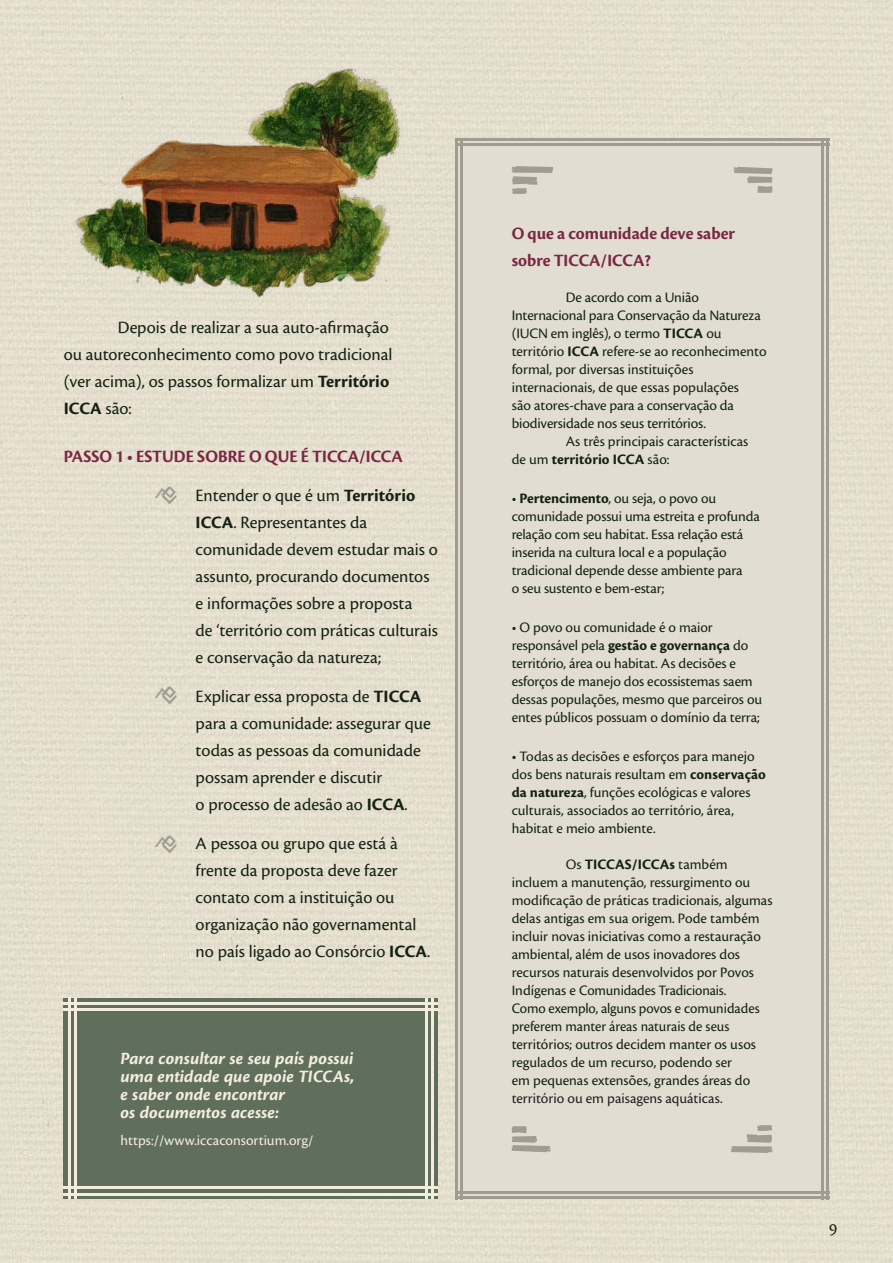
<style>
.page{position:relative;width:893px;height:1263px;background:#e5dfce}
.page>*{position:absolute;margin:0;border:0;box-sizing:border-box;transform-origin:0 0}
.t1{font:82.8px "Afolkalips Swash";color:#a19c91}
.t2{font:79.95px "Afolkalips Swash";color:#a19c91}
.t3{font:28.35px "Afolkalips Swash";color:#a19c91;scale:.93 1}
.t4{font:18px/27px "Cronos Pro";color:#142215}
.t5{font:italic 700 18px/18px "Cronos Pro";color:#f4edde}
.t6{font:18px/27px "Cronos Pro Bold Disp";color:#7b2744}
.t7{font:18px "Cronos Pro Disp";color:#142213}
.t8{font:15px/18px "Cronos Pro";letter-spacing:-.005em;color:#142213}
.t9{font:15px "Cronos Pro";color:#231f20}
.t10{font:15px "Cronos Pro";color:#f4edde}
.s1{font-weight:700}
.s2{color:#142215}
</style>
<div class="page">
<div style="left:64px;top:999px;width:374px;height:200px;background:#5f6f5c"></div>
<hr style="left:64px;top:1002px;width:374px;height:2px;background:#f4edde">
<hr style="left:64px;top:1008px;width:374px;height:3px;background:#f4edde">
<hr style="left:64px;top:1186px;width:374px;height:3px;background:#f4edde">
<hr style="left:64px;top:1193px;width:374px;height:2px;background:#f4edde">
<hr style="left:68px;top:999px;width:3px;height:200px;background:#f4edde">
<hr style="left:74px;top:999px;width:3px;height:200px;background:#f4edde">
<hr style="left:425px;top:999px;width:2px;height:200px;background:#f4edde">
<hr style="left:431px;top:999px;width:3px;height:200px;background:#f4edde">
<div style="left:455px;top:138px;width:374px;height:1061px;background:#e1ded1"></div>
<hr style="left:821px;top:138px;width:3px;height:1061px;background:#a19c91">
<hr style="left:827px;top:138px;width:2px;height:1061px;background:#a19c91">
<hr style="left:455px;top:138px;width:2px;height:1061px;background:#a19c91">
<hr style="left:460px;top:138px;width:3px;height:1061px;background:#a19c91">
<hr style="left:455px;top:138px;width:374px;height:2px;background:#a19c91">
<hr style="left:455px;top:143px;width:374px;height:3px;background:#a19c91">
<hr style="left:455px;top:1191px;width:374px;height:3px;background:#a19c91">
<hr style="left:455px;top:1197px;width:374px;height:2px;background:#a19c91">
<img style="left:64px;top:64px;width:362px;height:255px">
<p class="t4" style="left:64px;top:314px;width:330px;text-indent:54px">Depois de realizar a sua auto-afirmação ou autoreconhecimento como povo tradicional (ver acima), os passos formalizar um <span class="s1">Território ICCA</span> são:</p>
<p class="t6" style="left:64px;top:443px;width:341px">PASSO 1 • ESTUDE SOBRE O QUE É TICCA/ICCA</p>
<p class="t4" style="left:196px;top:482px;width:244px">Entender o que é um <span class="s1">Território<br>ICCA</span>. Representantes da comunidade devem estudar mais o assunto, procurando documentos e informações sobre a proposta<br>de ‘território com práticas culturais e conservação da natureza;</p>
<p class="t4" style="left:196px;top:683px;width:237px">Explicar essa proposta de <span class="s1">TICCA </span>para a comunidade: assegurar que todas as pessoas da comunidade possam aprender e discutir<br>o processo de adesão ao <span class="s1">ICCA</span>.</p>
<p class="t4" style="left:196px;top:830px;width:236px">A pessoa ou grupo que está à frente da proposta deve fazer contato com a instituição ou organização não governamental no país ligado ao Consórcio <span class="s1">ICCA</span>.</p>
<h3 class="t3" style="left:178px;top:511px;width:27px;rotate:-180deg">q</h3>
<h3 class="t3" style="left:178px;top:711px;width:27px;rotate:-180deg">q</h3>
<h3 class="t3" style="left:178px;top:860px;width:27px;rotate:-180deg">q</h3>
<p class="t5" style="left:120px;top:1049px;width:235px">Para consultar se seu país possui uma entidade que apoie TICCAs, e saber onde encontrar<br>os documentos acesse:</p>
<p class="t10" style="left:120px;top:1131px;width:194px">https://www.iccaconsortium.org/</p>
<h1 class="t1" style="left:582px;top:164px;width:34px;rotate:90deg">k</h1>
<h2 class="t2" style="left:705px;top:195px;width:32px;rotate:-90deg">l</h2>
<p class="t6" style="left:512px;top:220px;width:225px">O que a comunidade deve saber sobre TICCA/ICCA?</p>
<p class="t8" style="left:512px;top:288px;width:256px;text-indent:54px">De acordo com a União Internacional para Conservação da Natureza (IUCN em inglês), o termo <span class="s1">TICCA</span> ou território <span class="s1">ICCA</span> refere-se ao reconhecimento formal, por diversas instituições internacionais, de que essas populações<br>são atores-chave para a conservação da biodiversidade nos seus territórios.</p>
<p class="t8" style="left:512px;top:432px;width:238px;text-indent:54px">As três principais características de um <span class="s1">território ICCA</span> são:</p>
<p class="t8" style="left:512px;top:489px;width:250px"><span class="s2">•</span> <span class="s1">Pertencimento</span>, ou seja, o povo ou comunidade possui uma estreita e profunda relação com seu habitat. Essa relação está inserida na cultura local e a população tradicional depende desse ambiente para<br>o seu sustento e bem-estar;</p>
<p class="t8" style="left:512px;top:618px;width:252px"><span class="s2">•</span> O povo ou comunidade é o maior responsável pela <span class="s1">gestão e governança</span> do território, área ou habitat. As decisões e esforços de manejo dos ecossistemas saem dessas populações, mesmo que parceiros ou entes públicos possuam o domínio da terra;</p>
<p class="t8" style="left:512px;top:747px;width:256px"><span class="s2">•</span> Todas as decisões e esforços para manejo dos bens naturais resultam em <span class="s1">conservação da natureza</span>, funções ecológicas e valores culturais, associados ao território, área, habitat e meio ambiente.</p>
<p class="t8" style="left:512px;top:855px;width:262px;text-indent:54px">Os <span class="s1">TICCAS/ICCAs</span> também incluem a manutenção, ressurgimento ou modificação de práticas tradicionais, algumas delas antigas em sua origem. Pode também incluir novas iniciativas como a restauração ambiental, além de usos inovadores dos recursos naturais desenvolvidos por Povos Indígenas e Comunidades Tradicionais.<br>Como exemplo, alguns povos e comunidades preferem manter áreas naturais de seus territórios; outros decidem manter os usos regulados de um recurso, podendo ser<br>em pequenas extensões, grandes áreas do</p>
<p class="t9" style="left:512px;top:1090px;width:212px">território ou em paisagens aquáticas.</p>
<h2 class="t2" style="left:579px;top:1124px;width:32px;rotate:90deg">l</h2>
<h1 class="t1" style="left:702px;top:1155px;width:34px;rotate:-90deg">k</h1>
<p class="t7" style="left:829px;top:1219px;width:10px">9</p>
</div>
